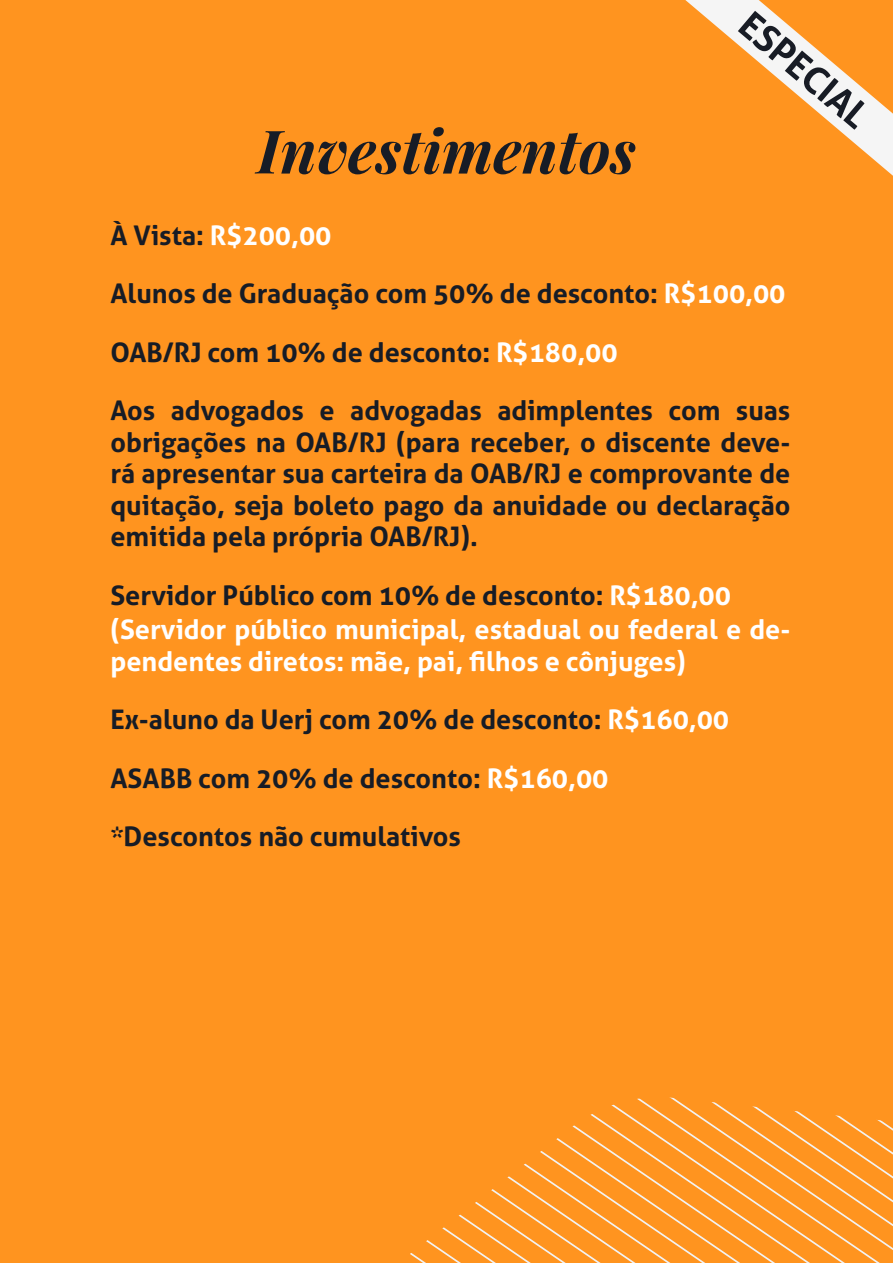
<style>
.page{position:relative;width:893px;height:1263px;background:#ff941f}
.page>*{position:absolute;margin:0;border:0;box-sizing:border-box;transform-origin:0 0}
.t1{font:italic 700 60px "Playfair Display";color:#171c26}
.t2{font:700 36.9px "Aller";color:#181c25}
.t3{font:700 27px/58.5px "Aller";color:#171c26}
.t4{font:700 27px/34.5px "Aller";color:#fff}
.s1{color:#fff}
.s2{color:#171c26}
</style>
<div class="page">
<svg style="left:410px;top:1097px;width:483px;height:166px"></svg>
<svg style="left:685px;top:0;width:208px;height:176px"></svg>
<h1 class="t1" style="left:257px;top:110px;width:380px">Investimentos</h1>
<h2 class="t2" style="left:759px;top:2px;width:158px;rotate:40deg">ESPECIAL</h2>
<p class="t3" style="left:110px;top:206px;width:681px">À Vista: <span class="s1">R$200,00<br></span>Alunos de Graduação com 50% de desconto: <span class="s1">R$100,00<br></span>OAB/RJ com 10% de desconto: <span class="s1">R$180,00<br></span>Aos advogados e advogadas adimplentes com suas</p>
<p class="t3" style="left:110px;top:426px;width:681px;line-height:31.5px;text-align:justify">obrigações na OAB/RJ (para receber, o discente deve&shy;rá apresentar sua carteira da OAB/RJ e comprovante de quitação, seja boleto pago da anuidade ou declaração emitida pela própria OAB/RJ).</p>
<p class="t4" style="left:110px;top:578px;width:681px"><span class="s2">Servidor Público com 10% de desconto:</span> R$180,00 (Servidor público municipal, estadual ou federal e de-</p>
<p class="t3" style="left:110px;top:632px;width:620px"><span class="s1">pendentes diretos: mãe, pai, filhos e cônjuges)<br></span>Ex-aluno da Uerj com 20% de desconto: <span class="s1">R$160,00<br></span>ASABB com 20% de desconto: <span class="s1">R$160,00 </span>*Descontos não cumulativos</p>
</div>
